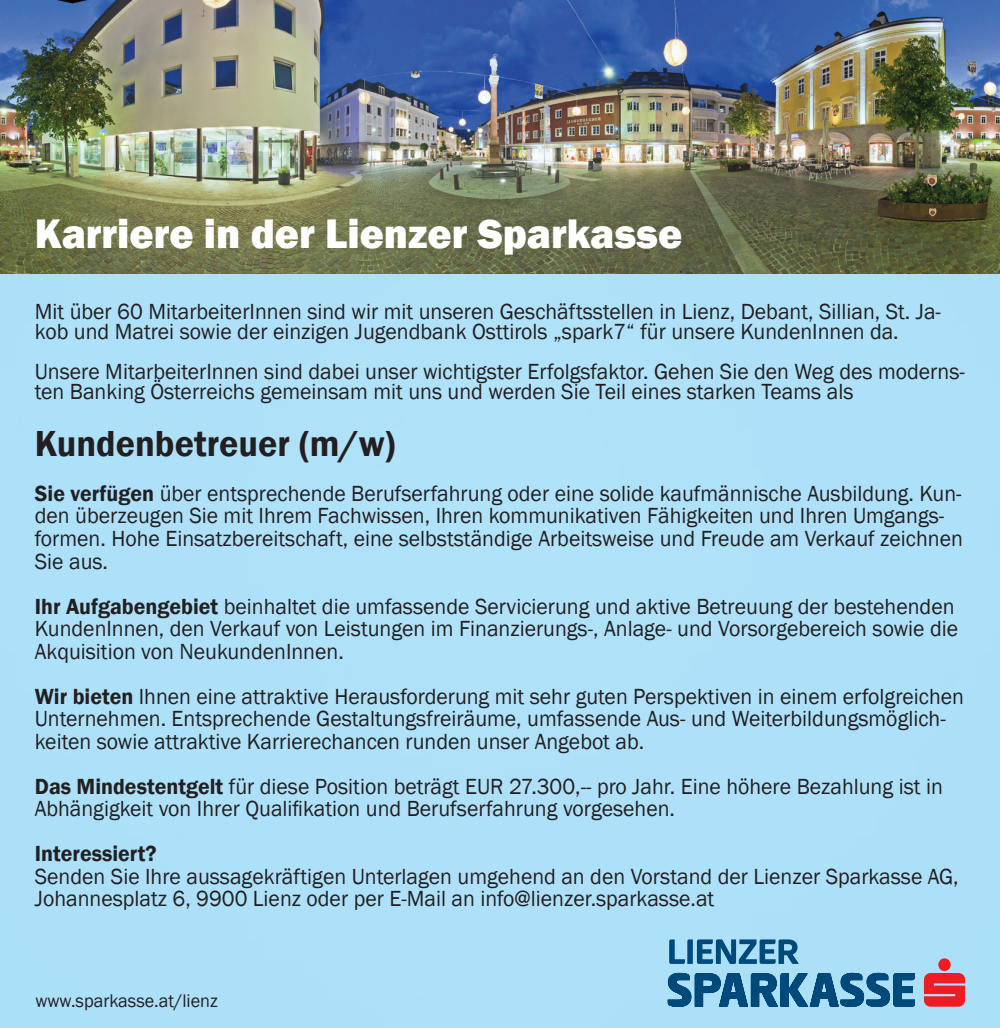
<style>
.page{position:relative;width:1000px;height:1028px;background:#fff}
.page>*{position:absolute;margin:0;border:0;box-sizing:border-box;transform-origin:0 0}
.t1{font:800 42.5px "Franklin Gothic";color:#fff}
.t2{font:600 37.25px "Franklin Gothic";color:#231f20}
.t3{font:22.5px/22.5px "Franklin Gothic";color:#231f20}
.t4{font:600 22.5px "Franklin Gothic";color:#231f20}
.t5{font:18.75px "Franklin Gothic";color:#231f20}
.s1{font-weight:600}
</style>
<div class="page">
<div style="left:0;top:0;width:999px;height:1028px;background:#aee1f9"></div>
<img style="left:0;top:0;width:999px;height:274px">
<svg style="left:923px;top:958px;width:41px;height:48px"></svg>
<svg style="left:667px;top:939px;width:247px;height:68px"></svg>
<h1 class="t1" style="left:35px;top:206px;width:648px">Karriere in der Lienzer Sparkasse</h1>
<p class="t3" style="left:35px;top:302px;width:907px;line-height:20px">Mit über 60 MitarbeiterInnen sind wir mit unseren Geschäftsstellen in Lienz, Debant, Sillian, St. Ja&shy;kob und Matrei sowie der einzigen Jugendbank Osttirols „spark7“ für unsere KundenInnen da.</p>
<p class="t3" style="left:35px;top:362px;width:931px;line-height:20px">Unsere MitarbeiterInnen sind dabei unser wichtigster Erfolgsfaktor. Gehen Sie den Weg des moderns&shy;ten Banking Österreichs gemeinsam mit uns und werden Sie Teil eines starken Teams als</p>
<h2 class="t2" style="left:35px;top:420px;width:362px">Kundenbetreuer (m/w)</h2>
<p class="t3" style="left:35px;top:483px;width:929px"><span class="s1">Sie verfügen</span> über entsprechende Berufserfahrung oder eine solide kaufmännische Ausbildung. Kun&shy;den überzeugen Sie mit Ihrem Fachwissen, Ihren kommunikativen Fähigkeiten und Ihren Umgangs&shy;formen. Hohe Einsatzbereitschaft, eine selbstständige Arbeitsweise und Freude am Verkauf zeichnen Sie aus.</p>
<p class="t3" style="left:35px;top:595px;width:924px"><span class="s1">Ihr Aufgabengebiet</span> beinhaltet die umfassende Servicierung und aktive Betreuung der bestehenden<br>KundenInnen, den Verkauf von Leistungen im Finanzierungs-, Anlage- und Vorsorgebereich sowie die<br>Akquisition von NeukundenInnen.</p>
<p class="t3" style="left:35px;top:685px;width:930px"><span class="s1">Wir bieten</span> Ihnen eine attraktive Herausforderung mit sehr guten Perspektiven in einem erfolgreichen<br>Unternehmen. Entsprechende Gestaltungsfreiräume, umfassende Aus- und Weiterbildungsmöglich&shy;keiten sowie attraktive Karrierechancen runden unser Angebot ab.</p>
<p class="t3" style="left:35px;top:775px;width:909px"><span class="s1">Das Mindestentgelt</span> für diese Position beträgt EUR 27.300,-- pro Jahr. Eine höhere Bezahlung ist in<br>Abhängigkeit von Ihrer Qualifikation und Berufserfahrung vorgesehen.</p>
<p class="t4" style="left:35px;top:839px;width:123px">Interessiert?</p>
<p class="t3" style="left:35px;top:865px;width:925px">Senden Sie Ihre aussagekräftigen Unterlagen umgehend an den Vorstand der Lienzer Sparkasse AG,<br>Johannesplatz 6, 9900 Lienz oder per E-Mail an info@lienzer.sparkasse.at</p>
<p class="t5" style="left:35px;top:989px;width:184px">www.sparkasse.at/lienz</p>
</div>
